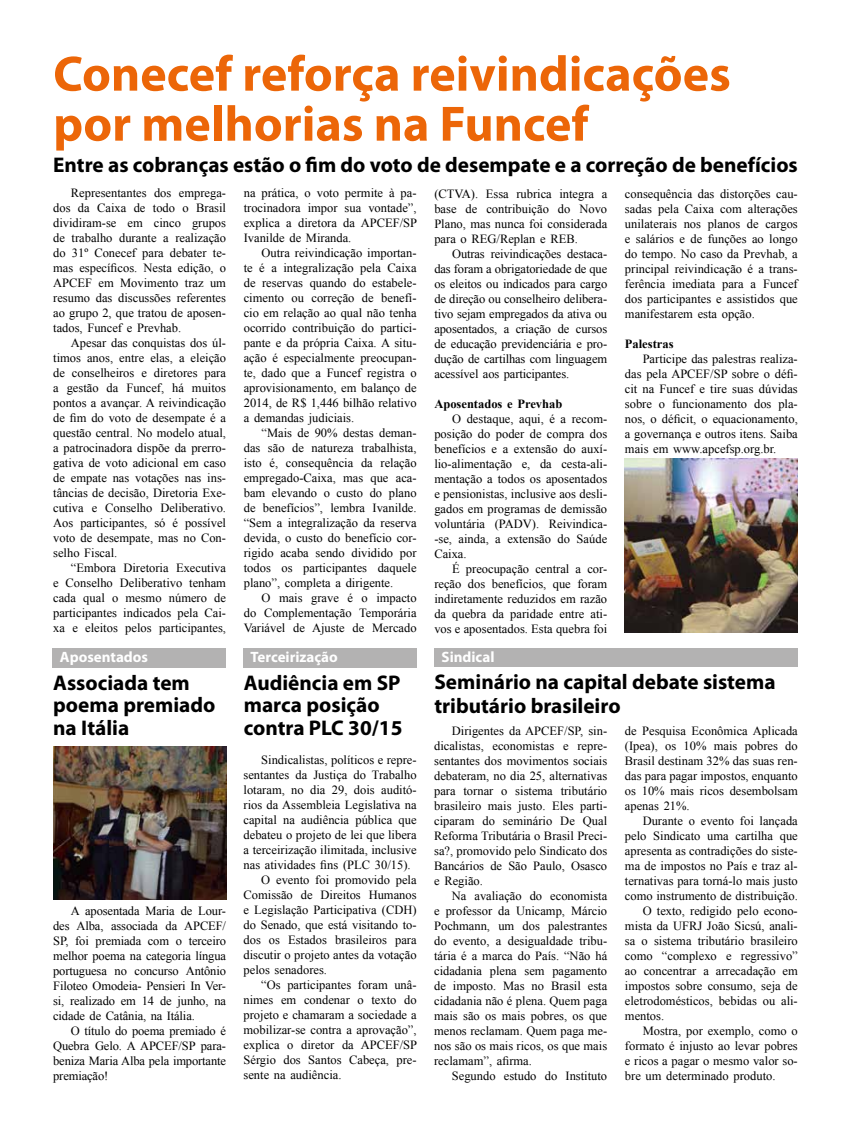
<style>
.page{position:relative;width:851px;height:1134px;background:#fff}
.page>*{position:absolute;margin:0;border:0;box-sizing:border-box;transform-origin:0 0}
.t1{font:700 50px/50px "Myriad Pro";color:#ec6608}
.t2{font:700 21.25px/22.5px "Myriad Pro";color:#000}
.t3{font:700 15px "Myriad Pro";color:#fff}
.t4{font:12.5px/15px "Times New Roman";color:#000;text-align:justify}
.t5{font:700 12.5px "Times New Roman";color:#000}
</style>
<div class="page">
<div style="left:434px;top:648px;width:363px;height:18px;background:#b3b2b2"></div>
<div style="left:53px;top:648px;width:173px;height:19px;background:#b3b2b2"></div>
<div style="left:243px;top:648px;width:173px;height:19px;background:#b3b2b2"></div>
<img style="left:625px;top:459px;width:172px;height:173px">
<img style="left:53px;top:747px;width:173px;height:152px">
<h1 class="t1" style="left:53px;top:47px;width:679px">Conecef reforça reivindicações por melhorias na Funcef</h1>
<h2 class="t2" style="left:53px;top:153px;width:746px">Entre as cobranças estão o fim do voto de desempate e a correção de benefícios</h2>
<p class="t4" style="left:53px;top:185px;width:174px;text-indent:18px">Representantes dos emprega&shy;dos da Caixa de todo o Brasil dividiram-se em cinco grupos de trabalho durante a realização do 31º Conecef para debater te&shy;mas específicos. Nesta edição, o APCEF em Movimento traz um resumo das discussões referentes ao grupo 2, que tratou de aposen&shy;tados, Funcef e Prevhab.</p>
<p class="t4" style="left:53px;top:335px;width:174px;text-indent:18px">Apesar das conquistas dos úl&shy;timos anos, entre elas, a eleição de conselheiros e diretores para a gestão da Funcef, há muitos pontos a avançar. A reivindicação de fim do voto de desempate é a questão central. No modelo atual, a patrocinadora dispõe da prerro&shy;gativa de voto adicional em caso de empate nas votações nas ins&shy;tâncias de decisão, Diretoria Exe&shy;cutiva e Conselho Deliberativo.<br>Aos participantes, só é possível voto de desempate, mas no Con&shy;selho Fiscal.</p>
<p class="t4" style="left:53px;top:560px;width:174px;text-indent:18px">“Embora Diretoria Executiva e Conselho Deliberativo tenham cada qual o mesmo número de participantes indicados pela Cai&shy;xa e eleitos pelos participantes,</p>
<p class="t4" style="left:244px;top:185px;width:175px">na prática, o voto permite à pa&shy;trocinadora impor sua vontade”, explica a diretora da APCEF/SP Ivanilde de Miranda.</p>
<p class="t4" style="left:244px;top:245px;width:174px;text-indent:18px">Outra reivindicação importan&shy;te é a integralização pela Caixa de reservas quando do estabele&shy;cimento ou correção de benefí&shy;cio em relação ao qual não tenha ocorrido contribuição do partici&shy;pante e da própria Caixa. A situ&shy;ação é especialmente preocupan&shy;te, dado que a Funcef registra o aprovisionamento, em balanço de 2014, de R$ 1,446 bilhão relativo a demandas judiciais.</p>
<p class="t4" style="left:244px;top:425px;width:174px;text-indent:18px">“Mais de 90% destas deman&shy;das são de natureza trabalhista, isto é, consequência da relação empregado-Caixa, mas que aca&shy;bam elevando o custo do plano de benefícios”, lembra Ivanilde. “Sem a integralização da reserva devida, o custo do benefício cor&shy;rigido acaba sendo dividido por todos os participantes daquele plano”, completa a dirigente.</p>
<p class="t4" style="left:244px;top:590px;width:174px;text-indent:18px">O mais grave é o impacto do Complementação Temporária Variável de Ajuste de Mercado</p>
<p class="t4" style="left:434px;top:186px;width:174px">(CTVA). Essa rubrica integra a base de contribuição do Novo Plano, mas nunca foi considerada para o REG/Replan e REB.</p>
<p class="t4" style="left:434px;top:246px;width:174px;text-indent:18px">Outras reivindicações destaca&shy;das foram a obrigatoriedade de que os eleitos ou indicados para cargo de direção ou conselheiro delibera&shy;tivo sejam empregados da ativa ou aposentados, a criação de cursos de educação previdenciária e pro&shy;dução de cartilhas com linguagem acessível aos participantes.</p>
<p class="t5" style="left:434px;top:395px;width:129px">Aposentados e Prevhab</p>
<p class="t4" style="left:434px;top:411px;width:174px;text-indent:18px">O destaque, aqui, é a recom&shy;posição do poder de compra dos benefícios e a extensão do auxí&shy;lio-alimentação e, da cesta-ali&shy;mentação a todos os aposentados e pensionistas, inclusive aos desli&shy;gados em programas de demissão voluntária (PADV). Reivindica--se, ainda, a extensão do Saúde Caixa.</p>
<p class="t4" style="left:434px;top:561px;width:174px;text-indent:18px">É preocupação central a cor&shy;reção dos benefícios, que foram indiretamente reduzidos em razão da quebra da paridade entre ati&shy;vos e aposentados. Esta quebra foi</p>
<h2 class="t2" style="left:434px;top:670px;width:343px;line-height:23.8px">Seminário na capital debate sistema tributário brasileiro</h2>
<p class="t4" style="left:625px;top:186px;width:174px">consequência das distorções cau&shy;sadas pela Caixa com alterações unilaterais nos planos de cargos e salários e de funções ao longo do tempo. No caso da Prevhab, a principal reivindicação é a trans&shy;ferência imediata para a Funcef dos participantes e assistidos que manifestarem esta opção.</p>
<p class="t5" style="left:625px;top:335px;width:50px">Palestras</p>
<p class="t4" style="left:625px;top:351px;width:174px;text-indent:18px">Participe das palestras realiza&shy;das pela APCEF/SP sobre o défi&shy;cit na Funcef e tire suas dúvidas sobre o funcionamento dos pla&shy;nos, o déficit, o equacionamento, a governança e outros itens. Saiba mais em www.apcefsp.org.br.</p>
<p class="t3" style="left:60px;top:647px;width:90px">Aposentados</p>
<p class="t3" style="left:441px;top:647px;width:54px">Sindical</p>
<p class="t3" style="left:250px;top:647px;width:89px">Terceirização</p>
<h2 class="t2" style="left:53px;top:670px;width:164px">Associada tem poema premiado na Itália</h2>
<h2 class="t2" style="left:244px;top:671px;width:160px">Audiência em SP marca posição contra PLC 30/15</h2>
<p class="t4" style="left:434px;top:723px;width:174px;text-indent:18px">Dirigentes da APCEF/SP, sin&shy;dicalistas, economistas e repre&shy;sentantes dos movimentos sociais debateram, no dia 25, alternativas para tornar o sistema tributário brasileiro mais justo. Eles parti&shy;ciparam do seminário De Qual Reforma Tributária o Brasil Preci&shy;sa?, promovido pelo Sindicato dos Bancários de São Paulo, Osasco e Região.</p>
<p class="t4" style="left:434px;top:888px;width:174px;text-indent:18px">Na avaliação do economista e professor da Unicamp, Márcio Pochmann, um dos palestrantes do evento, a desigualdade tribu&shy;tária é a marca do País. “Não há cidadania plena sem pagamento de imposto. Mas no Brasil esta cidadania não é plena. Quem paga mais são os mais pobres, os que menos reclamam. Quem paga me&shy;nos são os mais ricos, os que mais reclamam”, afirma.</p>
<p class="t4" style="left:452px;top:1068px;width:157px">Segundo estudo do Instituto</p>
<p class="t4" style="left:625px;top:723px;width:174px">de Pesquisa Econômica Aplicada (Ipea), os 10% mais pobres do Brasil destinam 32% das suas ren&shy;das para pagar impostos, enquanto os 10% mais ricos desembolsam apenas 21%.</p>
<p class="t4" style="left:642px;top:813px;width:157px">Durante o evento foi lançada</p>
<p class="t4" style="left:625px;top:828px;width:174px">pelo Sindicato uma cartilha que</p>
<p class="t4" style="left:625px;top:843px;width:174px">apresenta as contradições do siste-</p>
<p class="t4" style="left:625px;top:858px;width:174px">ma de impostos no País e traz al-</p>
<p class="t4" style="left:625px;top:873px;width:174px">ternativas para torná-lo mais justo</p>
<p class="t4" style="left:625px;top:888px;width:174px">como instrumento de distribuição.</p>
<p class="t4" style="left:642px;top:903px;width:157px">O texto, redigido pelo econo-</p>
<p class="t4" style="left:625px;top:918px;width:174px">mista da UFRJ João Sicsú, anali-</p>
<p class="t4" style="left:625px;top:933px;width:174px">sa o sistema tributário brasileiro</p>
<p class="t4" style="left:625px;top:948px;width:174px">como “complexo e regressivo”</p>
<p class="t4" style="left:625px;top:963px;width:174px">ao concentrar a arrecadação em</p>
<p class="t4" style="left:625px;top:978px;width:174px">impostos sobre consumo, seja de</p>
<p class="t4" style="left:625px;top:993px;width:174px">eletrodomésticos, bebidas ou ali-</p>
<p class="t4" style="left:625px;top:1008px;width:41px">mentos.</p>
<p class="t4" style="left:642px;top:1023px;width:157px">Mostra, por exemplo, como o</p>
<p class="t4" style="left:625px;top:1038px;width:174px">formato é injusto ao levar pobres</p>
<p class="t4" style="left:625px;top:1053px;width:174px">e ricos a pagar o mesmo valor so-</p>
<p class="t4" style="left:625px;top:1068px;width:152px">bre um determinado produto.</p>
<p class="t4" style="left:261px;top:752px;width:157px">Sindicalistas, políticos e repre-</p>
<p class="t4" style="left:243px;top:767px;width:174px">sentantes da Justiça do Trabalho</p>
<p class="t4" style="left:243px;top:782px;width:174px">lotaram, no dia 29, dois auditó-</p>
<p class="t4" style="left:243px;top:797px;width:174px">rios da Assembleia Legislativa na</p>
<p class="t4" style="left:243px;top:812px;width:174px">capital na audiência pública que</p>
<p class="t4" style="left:243px;top:827px;width:174px">debateu o projeto de lei que libera</p>
<p class="t4" style="left:243px;top:842px;width:174px">a terceirização ilimitada, inclusive</p>
<p class="t4" style="left:243px;top:857px;width:169px">nas atividades fins (PLC 30/15).</p>
<p class="t4" style="left:261px;top:872px;width:157px">O evento foi promovido pela</p>
<p class="t4" style="left:243px;top:887px;width:174px">Comissão de Direitos Humanos</p>
<p class="t4" style="left:243px;top:902px;width:174px">e Legislação Participativa (CDH)</p>
<p class="t4" style="left:243px;top:917px;width:174px">do Senado, que está visitando to-</p>
<p class="t4" style="left:243px;top:932px;width:174px">dos os Estados brasileiros para</p>
<p class="t4" style="left:243px;top:947px;width:175px">discutir o projeto antes da votação</p>
<p class="t4" style="left:243px;top:962px;width:85px">pelos senadores.</p>
<p class="t4" style="left:261px;top:977px;width:157px">“Os participantes foram unâ-</p>
<p class="t4" style="left:243px;top:992px;width:174px">nimes em condenar o texto do</p>
<p class="t4" style="left:243px;top:1007px;width:174px">projeto e chamaram a sociedade a</p>
<p class="t4" style="left:243px;top:1022px;width:174px">mobilizar-se contra a aprovação”,</p>
<p class="t4" style="left:243px;top:1037px;width:175px">explica o diretor da APCEF/SP</p>
<p class="t4" style="left:243px;top:1052px;width:174px">Sérgio dos Santos Cabeça, pre-</p>
<p class="t4" style="left:243px;top:1067px;width:99px">sente na audiência.</p>
<p class="t4" style="left:53px;top:902px;width:174px;text-indent:18px">A aposentada Maria de Lour&shy;des Alba, associada da APCEF/ SP, foi premiada com o terceiro melhor poema na categoria língua portuguesa no concurso Antônio Filoteo Omodeia- Pensieri In Ver&shy;si, realizado em 14 de junho, na cidade de Catânia, na Itália.</p>
<p class="t4" style="left:53px;top:1022px;width:174px;text-indent:18px">O título do poema premiado é Quebra Gelo. A APCEF/SP para&shy;beniza Maria Alba pela importante premiação!</p>
</div>
